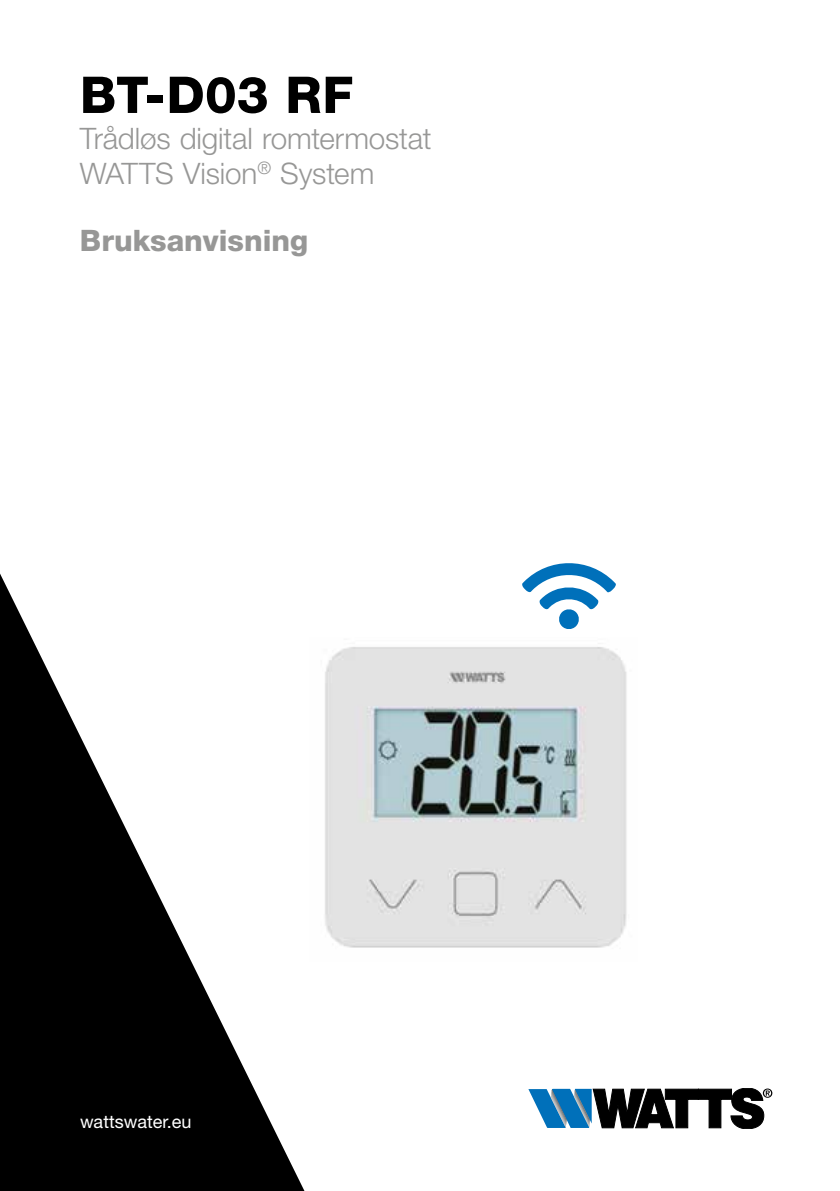
<style>
.page{position:relative;width:840px;height:1191px;background:#fff}
.page>*{position:absolute;margin:0;border:0;box-sizing:border-box;transform-origin:0 0}
.t1{font:800 50.8px "Helvetica Neue LT Std";letter-spacing:.005em;color:#000}
.t2{font:300 29.6px/35.6px "Helvetica Neue LT Std";letter-spacing:-.005em;color:#979796}
.t3{font:800 29.6px "Helvetica Neue LT Std";color:#979796}
.t4{font:18px "Helvetica Neue LT Std";color:#fff}
</style>
<div class="page">
<svg style="left:528px;top:1088px;width:244px;height:40px"></svg>
<svg style="left:0;top:573px;width:304px;height:618px"></svg>
<svg style="left:522px;top:563px;width:94px;height:66px"></svg>
<img style="left:325px;top:647px;width:302px;height:301px">
<h1 class="t1" style="left:80px;top:65px;width:274px">BT-D03 RF</h1>
<p class="t2" style="left:80px;top:120px;width:353px">Trådløs digital romtermostat<br>WATTS Vision<sup>®</sup> System</p>
<p class="t3" style="left:80px;top:223px;width:230px">Bruksanvisning</p>
<p class="t4" style="left:80px;top:1110px;width:113px">wattswater.eu</p>
</div>
